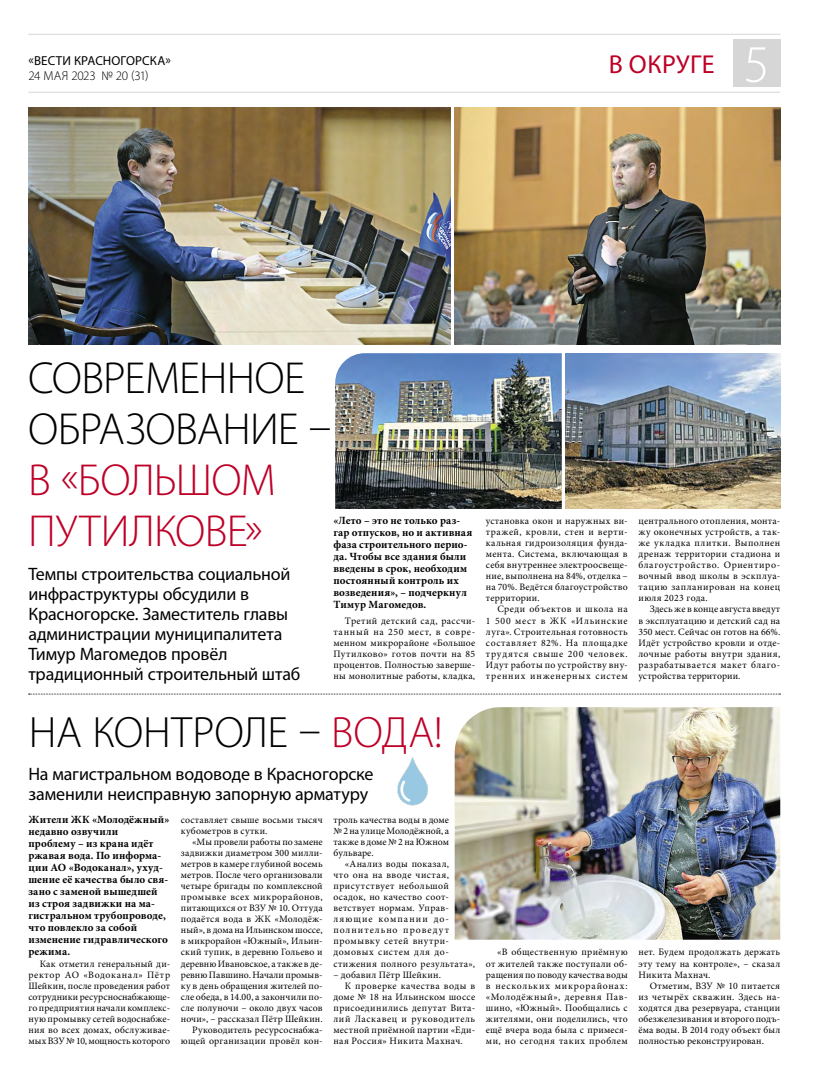
<style>
.page{position:relative;width:820px;height:1078px;background:#fff}
.page>*{position:absolute;margin:0;border:0;box-sizing:border-box;transform-origin:0 0}
.t1{font:300 53px "Myriad Pro";color:#fff}
.t2{font:300 45px/51px "Myriad Pro";letter-spacing:-.02em;color:#000}
.t3{font:300 45px/51px "Myriad Pro";letter-spacing:-.015em;color:#be0027}
.t4{font:300 44px "Myriad Pro";letter-spacing:-.005em;color:#000}
.t5{font:26px "Myriad Pro";letter-spacing:.02em;color:#be0027}
.t6{font:18px/20px "Myriad Pro";letter-spacing:-.01em;color:#000}
.t7{font:13px "Myriad Pro";letter-spacing:.01em;color:#000}
.t8{font:300 13px "Myriad Pro";letter-spacing:-.025em;color:#000}
.t9{font:700 11px/12px "Minion Pro";letter-spacing:.015em;color:#000}
.t10{font:9.8px/11.1px "Minion Pro";letter-spacing:.025em;color:#000;text-align:justify}
.t11{font:9.8px/11.1px "Minion Pro";letter-spacing:.045em;color:#000}
.t12{font:9.8px "Minion Pro";letter-spacing:.06em;color:#000}
.t13{font:9.8px "Minion Pro";letter-spacing:.05em;color:#000}
.s1{color:#be0027}
</style>
<div class="page">
<hr style="left:28px;top:92px;width:752px;height:1px;background:#d6d6d6">
<hr style="left:28px;top:34px;width:752px;height:1px;background:#d6d6d6">
<div style="left:732px;top:40px;width:48px;height:47px;background:#d6d6d6"></div>
<img style="left:28px;top:108px;width:422px;height:236px">
<img style="left:454px;top:108px;width:326px;height:236px">
<img style="left:335px;top:353px;width:226px;height:156px">
<img style="left:565px;top:353px;width:215px;height:156px">
<svg style="left:29px;top:693px;width:751px;height:1px"></svg>
<img style="left:454px;top:707px;width:326px;height:232px">
<img style="left:397px;top:757px;width:31px;height:49px">
<h3 class="t7" style="left:29px;top:53px;width:144px">«ВЕСТИ КРАСНОГОРСКА»</h3>
<h3 class="t8" style="left:28px;top:68px;width:121px">24 МАЯ 2023 № 20 (31)</h3>
<h3 class="t5" style="left:608px;top:48px;width:107px">В ОКРУГЕ</h3>
<h1 class="t1" style="left:743px;top:32px;width:27px">5</h1>
<h2 class="t2" style="left:28px;top:352px;width:304px">СОВРЕМЕННОЕ<br>ОБРАЗОВАНИЕ –</h2>
<h2 class="t3" style="left:28px;top:454px;width:249px">В «БОЛЬШОМ<br>ПУТИЛКОВЕ»</h2>
<p class="t9" style="left:333px;top:514px;width:140px">«Лето – это не только раз&shy;гар отпусков, но и активная фаза строительного перио&shy;да. Чтобы все здания были введены в срок, необходим постоянный контроль их возведения», – подчеркнул<br>Тимур Магомедов.</p>
<p class="t10" style="left:333px;top:614px;width:143px;text-indent:11px">Третий детский сад, рассчи&shy;танный на 250 мест, в совре&shy;менном микрорайоне «Большое Путилково» готов почти на 85 процентов. Полностью заверше&shy;ны монолитные работы, кладка,</p>
<h3 class="t6" style="left:28px;top:563px;width:273px">Темпы строительства социальной инфраструктуры обсудили в<br>Красногорске. Заместитель главы администрации муниципалитета<br>Тимур Магомедов провёл традиционный строительный штаб</h3>
<p class="t10" style="left:486px;top:515px;width:143px">установка окон и наружных ви&shy;тражей, кровли, стен и верти&shy;кальная гидроизоляция фунда&shy;мента. Система, включающая в себя внутреннее электроосвеще&shy;ние, выполнена на 84%, отделка – на 70%. Ведётся благоустройство территории.</p>
<p class="t10" style="left:486px;top:603px;width:143px;text-indent:11px">Среди объектов и школа на 1 500 мест в ЖК «Ильинские луга». Строительная готовность составляет 82%. На площадке трудятся свыше 200 человек.<br>Идут работы по устройству вну&shy;тренних инженерных систем</p>
<p class="t10" style="left:638px;top:515px;width:143px">центрального отопления, монта&shy;жу оконечных устройств, а так&shy;же укладка плитки. Выполнен дренаж территории стадиона и благоустройство. Ориентиро&shy;вочный ввод школы в эскплуа&shy;тацию запланирован на конец июля 2023 года.</p>
<p class="t10" style="left:638px;top:603px;width:143px;text-indent:11px">Здесь же в конце августа введут в эксплуатацию и детский сад на 350 мест. Сейчас он готов на 66%.<br>Идёт устройство кровли и отде&shy;лочные работы внутри здания, разрабатывается макет благо&shy;устройства территории.</p>
<h3 class="t4" style="left:29px;top:705px;width:415px">НА КОНТРОЛЕ – <span class="s1">ВОДА!</span></h3>
<h3 class="t6" style="left:28px;top:763px;width:346px">На магистральном водоводе в Красногорске заменили неисправную запорную арматуру</h3>
<p class="t9" style="left:28px;top:812px;width:142px">Жители ЖК «Молодёжный» недавно озвучили<br>проблему – из крана идёт ржавая вода. По информа&shy;ции АО «Водоканал», ухуд&shy;шение её качества было свя&shy;зано с заменой вышедшей из строя задвижки на ма&shy;гистральном трубопроводе, что повлекло за собой изменение гидравлического режима.</p>
<p class="t10" style="left:28px;top:957px;width:143px;text-indent:11px">Как отметил генеральный ди&shy;ректор АО «Водоканал» Пётр Шейкин, после проведения работ сотрудники ресурсноснабжающе&shy;го предприятия начали комплекс&shy;ную промывку сетей водоснабже&shy;ния во всех домах, обслуживае&shy;мых ВЗУ № 10, мощность которого</p>
<p class="t10" style="left:181px;top:813px;width:143px">составляет свыше восьми тысяч кубометров в сутки.</p>
<p class="t10" style="left:181px;top:836px;width:143px;text-align:right">«Мы провели работы по замене задвижки диаметром 300 милли&shy;метров в камере глубиной восемь метров. После чего организовали четыре бригады по комплексной промывке всех микрорайонов, питающихся от ВЗУ № 10. Оттуда подаётся вода в ЖК «Молодёж&shy;ный», в дома на Ильинском шоссе, в микрорайон «Южный», Ильин&shy;ский тупик, в деревню Гольево и деревню Ивановское, а также в де&shy;ревню Павшино. Начали промыв&shy;ку в день обращения жителей по&shy;сле обеда, в 14.00, а закончили по&shy;сле полуночи – около двух часов ночи», – рассказал Пётр Шейкин.<br>Руководитель ресурсоснабжа&shy;ющей организации провёл кон-</p>
<p class="t10" style="left:333px;top:813px;width:117px">троль качества воды в доме № 2 на улице Молодёжной, а также в доме № 2 на Южном бульваре.</p>
<p class="t11" style="left:333px;top:858px;width:143px;text-indent:11px">«Анализ воды показал,<br>что она на вводе чистая, присутствует небольшой осадок, но качество соот&shy;ветствует нормам. Управ&shy;ляющие компании до&shy;полнительно проведут промывку сетей внутри&shy;домовых систем для до&shy;стижения полного результата»,</p>
<p class="t10" style="left:333px;top:968px;width:109px">– добавил Пётр Шейкин.</p>
<p class="t13" style="left:344px;top:978px;width:132px">К проверке качества воды в</p>
<p class="t10" style="left:333px;top:990px;width:143px">доме № 18 на Ильинском шоссе</p>
<p class="t11" style="left:333px;top:1001px;width:143px">присоединились депутат Вита-</p>
<p class="t12" style="left:333px;top:1011px;width:143px">лий Ласкавец и руководитель</p>
<p class="t10" style="left:333px;top:1023px;width:143px">местной приёмной партии «Еди-</p>
<p class="t10" style="left:333px;top:1035px;width:131px">ная Россия» Никита Махнач.</p>
<p class="t10" style="left:486px;top:946px;width:143px;text-indent:11px">«В общественную приёмную от жителей также поступали об&shy;ращения по поводу качества воды в нескольких микрорайонах: «Молодёжный», деревня Пав&shy;шино, «Южный». Пообщались с жителями, они поделились, что ещё вчера вода была с примеся&shy;ми, но сегодня таких проблем</p>
<p class="t10" style="left:638px;top:946px;width:143px">нет. Будем продолжать держать эту тему на контроле», – сказал Никита Махнач.</p>
<p class="t10" style="left:638px;top:979px;width:143px;text-indent:11px">Отметим, ВЗУ № 10 питается из четырёх скважин. Здесь на&shy;ходятся два резервуара, станции обезжелезивания и второго подъ&shy;ёма воды. В 2014 году объект был полностью реконструирован.</p>
</div>
